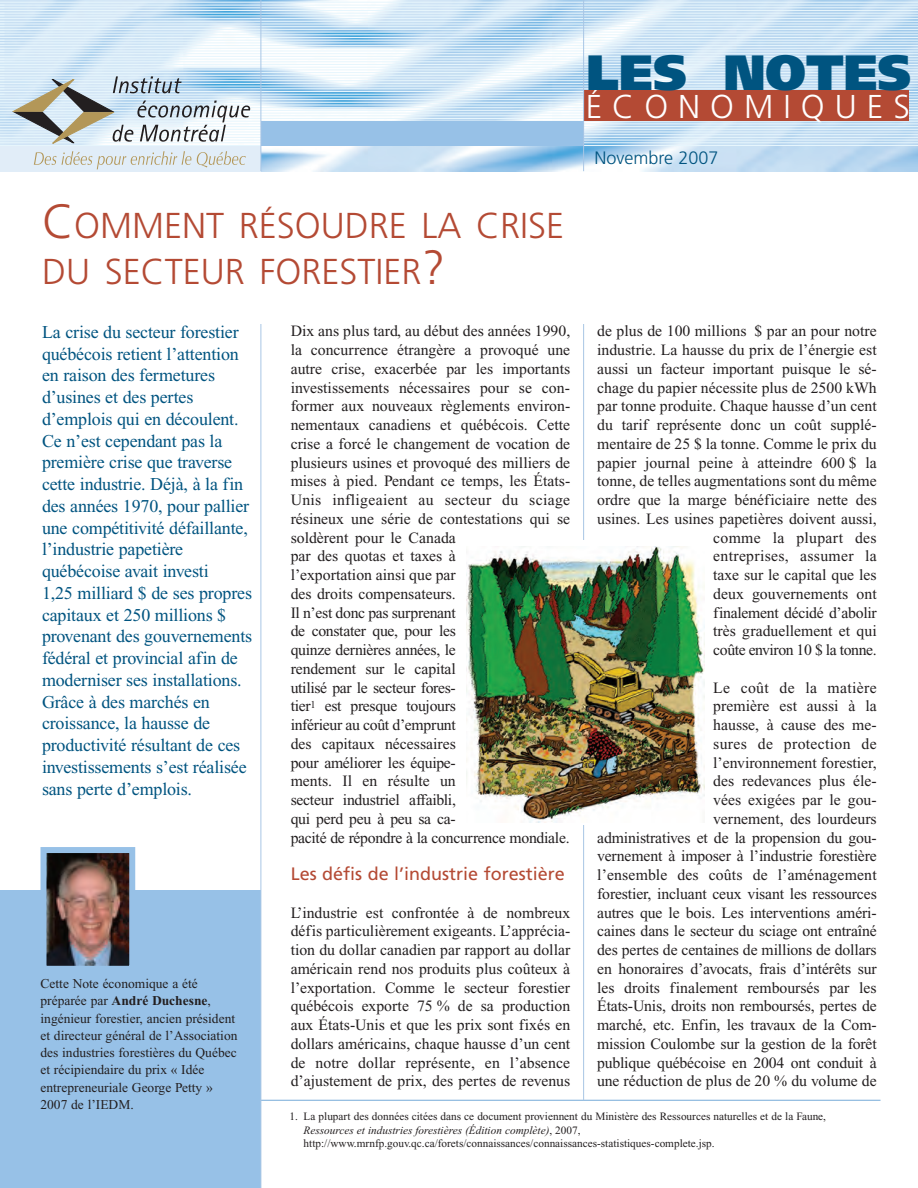
<style>
.page{position:relative;width:918px;height:1188px;background:#fff}
.page>*{position:absolute;margin:0;border:0;box-sizing:border-box;transform-origin:0 0}
.t1{font:900 49.5px "Frutiger";color:#005480}
.t2{font:300 36px/46.5px "Frutiger";color:#b44a34}
.t3{font:300 33px "Frutiger";letter-spacing:.305em;color:#fff}
.t4{font:18px/21.8px "Times New Roman";letter-spacing:-.01em;color:#005480}
.t5{font:18px "Frutiger";color:#b44a34}
.t6{font:300 18px "Frutiger";color:#005480}
.t7{font:15.75px/18.8px "Times New Roman";color:#231f20;text-align:right}
.t8{font:13.5px/17.2px "Times New Roman";color:#231f20}
.t9{font:11.25px/13.5px "Times New Roman";color:#231f20}
.s1{font-size:48px}
.s2{font-weight:700}
.s3{font-style:italic}
</style>
<div class="page">
<div style="left:0;top:890px;width:261px;height:298px;background:#97c1e7"></div>
<img style="left:0;top:0;width:918px;height:171px">
<hr style="left:0;top:5px;width:918px;height:1px;background:#e7f6fd">
<hr style="left:0;top:8px;width:918px;height:1px;background:#e7f6fd">
<hr style="left:0;top:10px;width:918px;height:1px;background:#e7f6fd">
<hr style="left:0;top:13px;width:918px;height:1px;background:#e7f6fd">
<hr style="left:0;top:16px;width:918px;height:1px;background:#e7f6fd">
<hr style="left:0;top:18px;width:918px;height:1px;background:#e7f6fd">
<hr style="left:0;top:21px;width:918px;height:1px;background:#e7f6fd">
<hr style="left:0;top:24px;width:918px;height:1px;background:#e7f6fd">
<hr style="left:0;top:26px;width:918px;height:1px;background:#e7f6fd">
<hr style="left:0;top:29px;width:918px;height:1px;background:#e7f6fd">
<hr style="left:0;top:32px;width:918px;height:1px;background:#e7f6fd">
<hr style="left:0;top:35px;width:918px;height:1px;background:#e7f6fd">
<hr style="left:0;top:37px;width:918px;height:1px;background:#e7f6fd">
<hr style="left:0;top:40px;width:918px;height:1px;background:#e7f6fd">
<hr style="left:0;top:43px;width:918px;height:1px;background:#e7f6fd">
<hr style="left:0;top:45px;width:918px;height:1px;background:#e7f6fd">
<hr style="left:0;top:48px;width:918px;height:1px;background:#e7f6fd">
<hr style="left:0;top:51px;width:918px;height:1px;background:#e7f6fd">
<hr style="left:0;top:53px;width:918px;height:1px;background:#e7f6fd">
<hr style="left:0;top:56px;width:918px;height:1px;background:#e7f6fd">
<hr style="left:0;top:59px;width:918px;height:1px;background:#e7f6fd">
<hr style="left:0;top:62px;width:918px;height:1px;background:#e7f6fd">
<hr style="left:0;top:64px;width:918px;height:1px;background:#e7f6fd">
<hr style="left:0;top:67px;width:918px;height:1px;background:#e7f6fd">
<hr style="left:0;top:70px;width:918px;height:1px;background:#e7f6fd">
<hr style="left:0;top:72px;width:918px;height:1px;background:#e7f6fd">
<hr style="left:0;top:75px;width:918px;height:1px;background:#e7f6fd">
<hr style="left:0;top:78px;width:918px;height:1px;background:#e7f6fd">
<hr style="left:0;top:80px;width:918px;height:1px;background:#e7f6fd">
<hr style="left:0;top:83px;width:918px;height:1px;background:#e7f6fd">
<hr style="left:0;top:86px;width:918px;height:1px;background:#e7f6fd">
<hr style="left:0;top:89px;width:918px;height:1px;background:#e7f6fd">
<hr style="left:0;top:91px;width:918px;height:1px;background:#e7f6fd">
<hr style="left:0;top:94px;width:918px;height:1px;background:#e7f6fd">
<hr style="left:0;top:97px;width:918px;height:1px;background:#e7f6fd">
<hr style="left:0;top:99px;width:918px;height:1px;background:#e7f6fd">
<hr style="left:0;top:102px;width:918px;height:1px;background:#e7f6fd">
<hr style="left:0;top:105px;width:918px;height:1px;background:#e7f6fd">
<hr style="left:0;top:107px;width:918px;height:1px;background:#e7f6fd">
<hr style="left:0;top:110px;width:918px;height:1px;background:#e7f6fd">
<hr style="left:0;top:113px;width:918px;height:1px;background:#e7f6fd">
<hr style="left:0;top:116px;width:918px;height:1px;background:#e7f6fd">
<hr style="left:0;top:118px;width:918px;height:1px;background:#e7f6fd">
<hr style="left:0;top:121px;width:918px;height:1px;background:#e7f6fd">
<hr style="left:0;top:124px;width:918px;height:1px;background:#e7f6fd">
<hr style="left:0;top:126px;width:918px;height:1px;background:#e7f6fd">
<hr style="left:0;top:129px;width:918px;height:1px;background:#e7f6fd">
<hr style="left:0;top:132px;width:918px;height:1px;background:#e7f6fd">
<hr style="left:0;top:134px;width:918px;height:1px;background:#e7f6fd">
<hr style="left:0;top:137px;width:918px;height:1px;background:#e7f6fd">
<hr style="left:0;top:140px;width:918px;height:1px;background:#e7f6fd">
<hr style="left:0;top:143px;width:918px;height:1px;background:#e7f6fd">
<hr style="left:0;top:145px;width:918px;height:1px;background:#e7f6fd">
<hr style="left:0;top:2px;width:918px;height:1px;background:#e7f6fd">
<svg style="left:0;top:6px;width:5px;height:88px"></svg>
<div style="left:584px;top:90px;width:325px;height:31px;background:#b44a34"></div>
<hr style="left:261px;top:1100px;width:620px;height:1px;background:#76aad8">
<div style="left:0;top:146px;width:261px;height:25px;background:#e1edf8"></div>
<hr style="left:583px;top:324px;width:1px;height:776px;background:#a9c6e5">
<hr style="left:261px;top:324px;width:1px;height:864px;background:#a9c6e5">
<svg style="left:13px;top:76px;width:237px;height:93px"></svg>
<div style="left:261px;top:121px;width:323px;height:25px;background:#97c1e7"></div>
<hr style="left:583px;top:0;width:1px;height:171px;background:#a9c6e5">
<hr style="left:261px;top:0;width:1px;height:171px;background:#a9c6e5">
<div style="left:462px;top:541px;width:245px;height:284px;background:#fff"></div>
<img style="left:467px;top:546px;width:237px;height:276px">
<img style="left:47px;top:854px;width:81px;height:111px">
<div style="left:40px;top:847px;width:95px;height:125px;border:6px solid #97c1e7"></div>
<h1 class="t1" style="left:586px;top:53px;width:327px">LES NOTES</h1>
<h3 class="t3" style="left:586px;top:93px;width:326px">ÉCONOMIQUES</h3>
<h2 class="t2" style="left:42px;top:205px;width:524px"><span class="s1">C</span>OMMENT RÉSOUDRE LA CRISE<br>DU SECTEUR FORESTIER<span class="s1">?</span></h2>
<p class="t4" style="left:42px;top:323px;width:212px">La crise du secteur forestier québécois retient l’attention en raison des fermetures d’usines et des pertes d’emplois qui en découlent.<br>Ce n’est cependant pas la première crise que traverse cette industrie. Déjà, à la fin des années 1970, pour pallier une compétitivité défaillante, l’industrie papetière québécoise avait investi<br>1,25 milliard $ de ses propres capitaux et 250 millions $ provenant des gouvernements fédéral et provincial afin de moderniser ses installations.<br>Grâce à des marchés en croissance, la hausse de productivité résultant de ces investissements s’est réalisée sans perte d’emplois.</p>
<p class="t8" style="left:40px;top:976px;width:199px">Cette Note économique a été préparée par <span class="s2">André Duchesne</span>, ingénieur forestier, ancien président et directeur général de l’Association des industries forestières du Québec et récipiendaire du prix « Idée entrepreneuriale George Petty »<br>2007 de l’IEDM.</p>
<p class="t7" style="left:291px;top:323px;width:281px;text-align:left">Dix ans plus tard, au début des années 1990, la concurrence étrangère a provoqué une autre crise, exacerbée par les importants investissements nécessaires pour se con&shy;former aux nouveaux règlements environ&shy;nementaux canadiens et québécois. Cette crise a forcé le changement de vocation de plusieurs usines et provoqué des milliers de mises à pied. Pendant ce temps, les États-Unis infligeaient au secteur du sciage résineux une série de contestations qui se soldèrent pour le Canada<br>par des quotas et taxes à<br>l’exportation ainsi que par<br>des droits compensateurs.<br>Il n’est donc pas surprenant<br>de constater que, pour les<br>quinze dernières années, le<br>rendement sur le capital<br>utilisé par le secteur fores-<br>tier<sup>1</sup> est presque toujours<br>inférieur au coût d’emprunt<br>des capitaux nécessaires<br>pour améliorer les équipe-<br>ments. Il en résulte un<br>secteur industriel affaibli,<br>qui perd peu à peu sa ca-<br>pacité de répondre à la concurrence mondiale.</p>
<p class="t5" style="left:291px;top:867px;width:276px">Les défis de l’industrie forestière</p>
<p class="t7" style="left:291px;top:905px;width:281px;text-align:justify">L’industrie est confrontée à de nombreux défis particulièrement exigeants. L’apprécia&shy;tion du dollar canadien par rapport au dollar américain rend nos produits plus coûteux à l’exportation. Comme le secteur forestier québécois exporte 75 % de sa production aux États-Unis et que les prix sont fixés en dollars américains, chaque hausse d’un cent de notre dollar représente, en l’absence d’ajustement de prix, des pertes de revenus</p>
<p class="t6" style="left:594px;top:150px;width:126px">Novembre 2007</p>
<p class="t7" style="left:597px;top:323px;width:281px">de plus de 100 millions $ par an pour notre industrie. La hausse du prix de l’énergie est aussi un facteur important puisque le sé&shy;chage du papier nécessite plus de 2500 kWh par tonne produite. Chaque hausse d’un cent du tarif représente donc un coût supplé&shy;mentaire de 25 $ la tonne. Comme le prix du papier journal peine à atteindre 600 $ la tonne, de telles augmentations sont du même ordre que la marge bénéficiaire nette des usines. Les usines papetières doivent aussi, comme la plupart des<br>entreprises, assumer la<br>taxe sur le capital que les<br>deux gouvernements ont<br>finalement décidé d’abolir<br>très graduellement et qui<br>coûte environ 10 $ la tonne.</p>
<p class="t7" style="left:597px;top:680px;width:281px">Le coût de la matière<br>première est aussi à la<br>hausse, à cause des me-<br>sures de protection de<br>l’environnement forestier,<br>des redevances plus éle-<br>vées exigées par le gou-<br>vernement, des lourdeurs<br>administratives et de la propension du gou&shy;vernement à imposer à l’industrie forestière l’ensemble des coûts de l’aménagement forestier, incluant ceux visant les ressources autres que le bois. Les interventions améri&shy;caines dans le secteur du sciage ont entraîné des pertes de centaines de millions de dollars en honoraires d’avocats, frais d’intérêts sur les droits finalement remboursés par les États-Unis, droits non remboursés, pertes de marché, etc. Enfin, les travaux de la Com&shy;mission Coulombe sur la gestion de la forêt publique québécoise en 2004 ont conduit à une réduction de plus de 20 % du volume de</p>
<p class="t9" style="left:304px;top:1111px;width:524px;text-indent:-14px">1. La plupart des données citées dans ce document proviennent du Ministère des Ressources naturelles et de la Faune,<br><span class="s3">Ressources et industries forestières (Édition complète)</span>, 2007, http://www.mrnfp.gouv.qc.ca/forets/connaissances/connaissances-statistiques-complete.jsp.</p>
</div>
